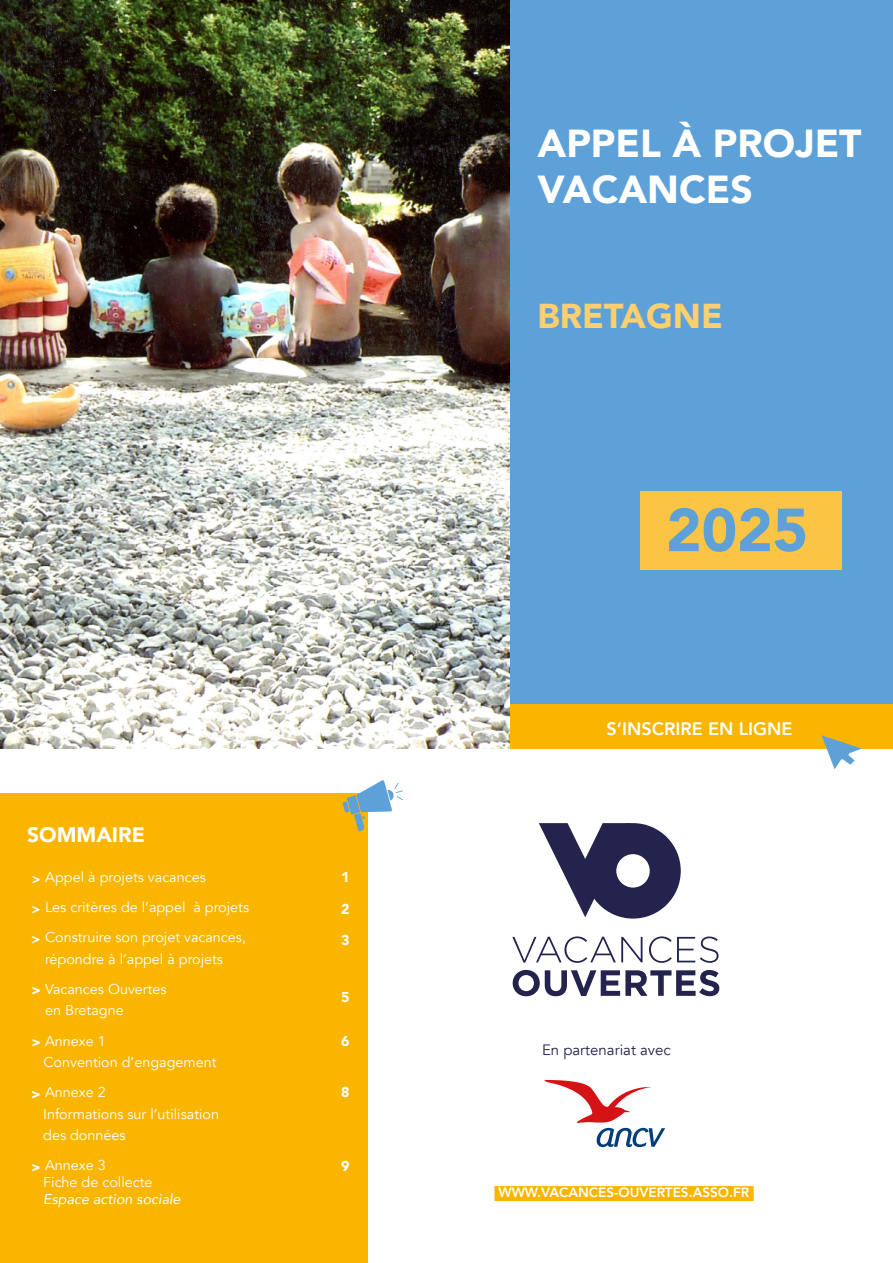
<style>
.page{position:relative;width:893px;height:1263px;background:#fff}
.page>*{position:absolute;margin:0;border:0;box-sizing:border-box;transform-origin:0 0}
.t1{font:900 60px "Avenir";color:#5ea1d8}
.t2{font:900 39px/46.8px "Avenir";color:#fff}
.t3{font:900 34.5px "Avenir";color:#fdcf6d}
.t4{font:900 21px "Avenir";color:#fff}
.t5{font:800 18px "Avenir";color:#fff}
.t6{font:15px "Avenir";color:#24234d}
.t7{font:14.25px/30px "Avenir";color:#fff}
.t8{font:italic 14.25px "Avenir";color:#fff}
.t9{font:900 14.25px "Avenir";color:#fff}
.t10{font:800 13.5px "Avenir";color:#fff}
.s1{font-weight:800}
.s2{font-weight:900}
</style>
<div class="page">
<img style="left:0;top:0;width:510px;height:748px">
<div style="left:510px;top:0;width:383px;height:748px;background:#5ea1d8"></div>
<svg style="left:539px;top:823px;width:142px;height:95px"></svg>
<svg style="left:512px;top:936px;width:130px;height:27px"></svg>
<svg style="left:649px;top:936px;width:69px;height:27px"></svg>
<svg style="left:513px;top:970px;width:206px;height:26px"></svg>
<svg style="left:544px;top:1080px;width:121px;height:67px"></svg>
<div style="left:494px;top:1186px;width:260px;height:15px;background:#f9b500"></div>
<div style="left:0;top:794px;width:368px;height:469px;background:#f9b500"></div>
<div style="left:510px;top:704px;width:383px;height:44px;background:#f9b500"></div>
<svg style="left:821px;top:735px;width:41px;height:34px"></svg>
<div style="left:640px;top:491px;width:202px;height:78px;background:#fbc444"></div>
<svg style="left:343px;top:780px;width:60px;height:51px"></svg>
<h3 class="t4" style="left:27px;top:817px;width:119px">SOMMAIRE</h3>
<p class="t7" style="left:31px;top:862px;width:219px"><span class="s1">&gt;</span> Appel à projets vacances<br><span class="s1">&gt;</span> Les critères de l’appel à projets <span class="s1">&gt;</span> Construire son projet vacances,</p>
<p class="t7" style="left:31px;top:944px;width:193px;text-indent:14px">répondre à l’appel à projets <span class="s2">&gt;</span> Vacances Ouvertes</p>
<p class="t7" style="left:31px;top:996px;width:94px;text-indent:14px">en Bretagne <span class="s2">&gt;</span> Annexe 1</p>
<p class="t7" style="left:31px;top:1047px;width:187px;text-indent:12px">Convention d’engagement <span class="s2">&gt;</span> Annexe 2</p>
<p class="t7" style="left:43px;top:1103px;width:177px;line-height:21.6px">Informations sur l’utilisation des données</p>
<p class="t7" style="left:43px;top:1157px;width:111px;line-height:17.1px;text-indent:-12px"><span class="s2">&gt;</span> Annexe 3<br>Fiche de collecte</p>
<p class="t8" style="left:43px;top:1191px;width:139px">Espace action sociale</p>
<p class="t9" style="left:341px;top:865px;width:10px">1</p>
<p class="t9" style="left:341px;top:897px;width:10px">2</p>
<p class="t9" style="left:341px;top:928px;width:10px">3</p>
<p class="t9" style="left:341px;top:985px;width:10px">5</p>
<p class="t9" style="left:341px;top:1029px;width:10px">6</p>
<p class="t9" style="left:341px;top:1080px;width:10px">8</p>
<p class="t9" style="left:341px;top:1154px;width:10px">9</p>
<h2 class="t2" style="left:537px;top:119px;width:326px">APPEL À PROJET<br>VACANCES</h2>
<h3 class="t3" style="left:537px;top:286px;width:187px">BRETAGNE</h3>
<h1 class="t1" style="left:666px;top:479px;width:144px">2025</h1>
<p class="t5" style="left:606px;top:715px;width:187px">S’INSCRIRE EN LIGNE</p>
<p class="t6" style="left:542px;top:1041px;width:130px">En partenariat avec</p>
<p class="t10" style="left:498px;top:1181px;width:252px">WWW.VACANCES-OUVERTES.ASSO.FR</p>
</div>
